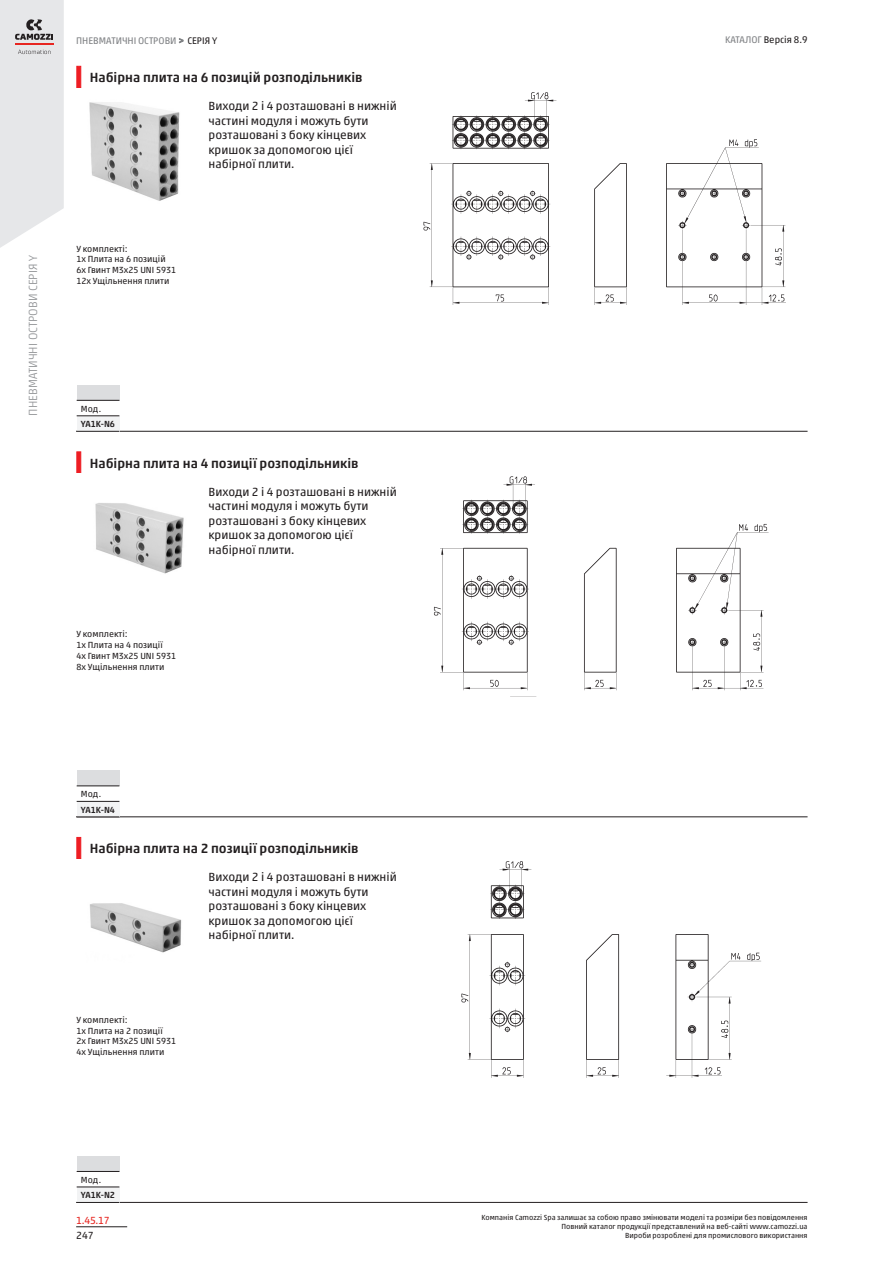
<style>
.page{position:relative;width:893px;height:1263px;background:#fff}
.page>*{position:absolute;margin:0;border:0;box-sizing:border-box;transform-origin:0 0}
.blockTitle_value{font:500 13.5px "Akko W1 G";color:#231f20}
.normal_value{font:12px/14.4px "Akko W1 G";color:#231f20}
.t1{font:300 12px "Akko W1 G";color:#939598}
.secL{font:10.5px "Akko W1 G";color:#e72621}
.sec4L{font:10.5px "Akko W1 G";color:#231f20}
.headTitleL{font:9.75px "Akko W1 G";color:#808285}
.footTitleL{font:9.75px "Akko W1 G";color:#231f20}
.note_value{font:9px/10.8px "Akko W1 G";color:#231f20}
.models_row_header{font:500 9px "Akko W1 G";color:#231f20}
.models_model{font:9px "Akko W1 G";color:#231f20}
.footNotesL{font:7.5px "Akko W1 G";color:#231f20}
.s1{font-size:9px}
.s2{color:#231f20}
.s3{color:#808285}
</style>
<div class="page">
<hr style="left:76px;top:1226px;width:51px;height:1px;background:#231f20">
<svg style="left:0;top:0;width:64px;height:248px;background:#e4e4e6"></svg>
<svg style="left:76px;top:66px;width:5px;height:22px"></svg>
<hr style="left:76px;top:431px;width:731px;height:1px;background:#231f20">
<img style="left:89px;top:102px;width:91px;height:99px">
<img style="left:423px;top:92px;width:363px;height:213px">
<div style="left:77px;top:385px;width:42px;height:15px;background:#dcdddf"></div>
<div style="left:77px;top:416px;width:42px;height:15px;background:#f2f3f4"></div>
<hr style="left:77px;top:400px;width:42px;height:1px;background:#231f20">
<hr style="left:77px;top:416px;width:42px;height:1px;background:#231f20">
<svg style="left:76px;top:451px;width:5px;height:22px"></svg>
<hr style="left:76px;top:816px;width:731px;height:1px;background:#231f20">
<img style="left:95px;top:503px;width:89px;height:71px">
<img style="left:433px;top:476px;width:336px;height:215px">
<div style="left:77px;top:770px;width:42px;height:16px;background:#dcdddf"></div>
<div style="left:77px;top:801px;width:42px;height:16px;background:#f2f3f4"></div>
<hr style="left:77px;top:817px;width:42px;height:1px;background:#231f20">
<hr style="left:77px;top:786px;width:42px;height:1px;background:#231f20">
<hr style="left:77px;top:801px;width:42px;height:1px;background:#231f20">
<svg style="left:76px;top:837px;width:5px;height:22px"></svg>
<hr style="left:76px;top:1202px;width:731px;height:1px;background:#231f20">
<img style="left:90px;top:903px;width:92px;height:50px">
<img style="left:461px;top:861px;width:300px;height:217px">
<div style="left:77px;top:1156px;width:42px;height:15px;background:#dcdddf"></div>
<div style="left:77px;top:1187px;width:42px;height:15px;background:#f2f3f4"></div>
<hr style="left:77px;top:1171px;width:42px;height:1px;background:#231f20">
<hr style="left:77px;top:1187px;width:42px;height:1px;background:#231f20">
<p class="t1" style="left:24px;top:416px;width:162px;rotate:-90deg">ПНЕВМАТИЧНІ ОСТРОВИ СЕРІЯ Y</p>
<p class="headTitleL" style="left:76px;top:33px;width:143px">ПНЕВМАТИЧНІ ОСТРОВИ <span class="s1">&gt;</span> <span class="s2">СЕРІЯ Y</span></p>
<p class="footTitleL" style="left:725px;top:33px;width:84px"><span class="s3">КАТАЛОГ</span> Версія 8.9</p>
<p class="blockTitle_value" style="left:90px;top:68px;width:274px">Набірна плита на 6 позицій розподільників</p>
<p class="normal_value" style="left:209px;top:98px;width:190px">Виходи 2 і 4 розташовані в нижній частині модуля і можуть бути розташовані з боку кінцевих кришок за допомогою цієї набірної плити.</p>
<p class="note_value" style="left:76px;top:243px;width:101px">У комплекті:<br>1x Плита на 6 позицій<br>6x Гвинт M3x25 UNI 5931<br>12x Ущільнення плити</p>
<p class="models_model" style="left:81px;top:402px;width:22px">Мод.</p>
<p class="models_row_header" style="left:81px;top:417px;width:36px">YA1K-N6</p>
<p class="blockTitle_value" style="left:90px;top:453px;width:270px">Набірна плита на 4 позиції розподільників</p>
<p class="normal_value" style="left:209px;top:484px;width:190px">Виходи 2 і 4 розташовані в нижній частині модуля і можуть бути розташовані з боку кінцевих кришок за допомогою цієї набірної плити.</p>
<p class="note_value" style="left:76px;top:628px;width:101px">У комплекті:<br>1x Плита на 4 позиції<br>4x Гвинт M3x25 UNI 5931<br>8x Ущільнення плити</p>
<p class="models_model" style="left:81px;top:787px;width:22px">Мод.</p>
<p class="models_row_header" style="left:81px;top:803px;width:36px">YA1K-N4</p>
<p class="blockTitle_value" style="left:90px;top:839px;width:270px">Набірна плита на 2 позиції розподільників</p>
<p class="normal_value" style="left:209px;top:869px;width:190px">Виходи 2 і 4 розташовані в нижній частині модуля і можуть бути розташовані з боку кінцевих кришок за допомогою цієї набірної плити.</p>
<p class="note_value" style="left:76px;top:1014px;width:101px">У комплекті:<br>1x Плита на 2 позиції<br>2x Гвинт M3x25 UNI 5931<br>4x Ущільнення плити</p>
<p class="models_model" style="left:81px;top:1173px;width:22px">Мод.</p>
<p class="models_row_header" style="left:81px;top:1188px;width:36px">YA1K-N2</p>
<p class="secL" style="left:76px;top:1212px;width:35px">1.45.17</p>
<p class="sec4L" style="left:76px;top:1228px;width:19px">247</p>
<p class="footNotesL" style="left:481px;top:1212px;width:328px">Компанія Camozzi Spa залишає за собою право змінювати моделі та розміри без повідомлення</p>
<p class="footNotesL" style="left:561px;top:1221px;width:248px">Повний каталог продукції представлений на веб-сайті www.camozzi.ua</p>
<p class="footNotesL" style="left:625px;top:1230px;width:184px">Вироби розроблені для промислового використання</p>
</div>
